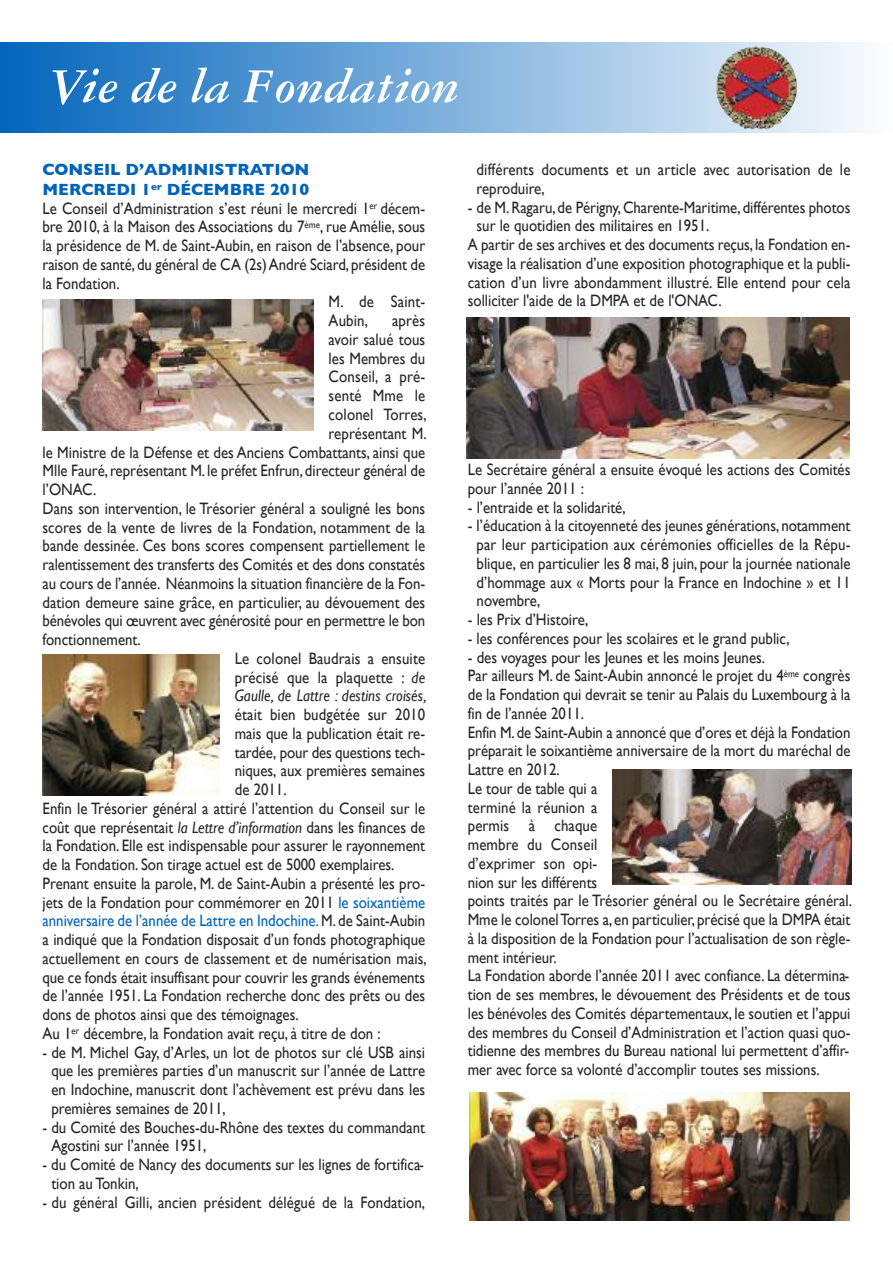
<style>
.page{position:relative;width:893px;height:1263px;background:#fff}
.page>*{position:absolute;margin:0;border:0;box-sizing:border-box;transform-origin:0 0}
.t1{font:italic 700 51.9px "Garamond Three";color:#fff}
.t2{font:16.5px/18.8px "Gill Sans";color:#272627;scale:.9 1}
.t3{font:16.5px "Gill Sans";color:#0064ba;scale:.9 1}
.t4{font:700 16.5px "Gill Sans";color:#0064ba}
.t5{font:italic 16.5px "Gill Sans";letter-spacing:.01em;color:#272627;scale:.9 1}
.s1{font-style:italic}
.s2{color:#0064ba}
.s3{color:#272627}
</style>
<div class="page">
<img style="left:43px;top:300px;width:271px;height:131px">
<img style="left:43px;top:655px;width:177px;height:140px">
<img style="left:467px;top:318px;width:382px;height:140px">
<img style="left:612px;top:769px;width:239px;height:115px">
<svg style="left:0;top:43px;width:863px;height:89px;background:#74a6d4"></svg>
<img style="left:716px;top:46px;width:74px;height:42px">
<img style="left:469px;top:1093px;width:381px;height:127px">
<h1 class="t1" style="left:51px;top:68px;width:410px">Vie de la Fondation</h1>
<p class="t4" style="left:43px;top:160px;width:268px">CONSEIL D’ADMINISTRATION</p>
<p class="t4" style="left:43px;top:180px;width:268px">MERCREDI 1<sup>ER</sup> DÉCEMBRE 2010</p>
<p class="t2" style="left:43px;top:199px;width:427px">Le Conseil d’Administration s’est réuni le mercredi 1<sup>er</sup> décem-</p>
<p class="t2" style="left:43px;top:217px;width:427px">bre 2010, à la Maison des Associations du 7<sup>ème</sup>, rue Amélie, sous</p>
<p class="t2" style="left:43px;top:236px;width:427px">la présidence de M. de Saint-Aubin, en raison de l’absence, pour</p>
<p class="t2" style="left:43px;top:255px;width:427px">raison de santé, du général de CA (2s)André Sciard, président de</p>
<p class="t2" style="left:43px;top:274px;width:87px">la Fondation.</p>
<p class="t2" style="left:329px;top:292px;width:109px">M. de Saint-</p>
<p class="t2" style="left:329px;top:311px;width:45px">Aubin,</p>
<p class="t2" style="left:392px;top:311px;width:38px">après</p>
<p class="t2" style="left:329px;top:330px;width:109px">avoir salué tous</p>
<p class="t2" style="left:329px;top:349px;width:109px">les Membres du</p>
<p class="t2" style="left:329px;top:367px;width:109px">Conseil, a pré-</p>
<p class="t2" style="left:329px;top:386px;width:109px">senté Mme le</p>
<p class="t2" style="left:329px;top:405px;width:110px">colonel Torres,</p>
<p class="t2" style="left:329px;top:424px;width:110px">représentant M.</p>
<p class="t2" style="left:43px;top:442px;width:427px">le Ministre de la Défense et des Anciens Combattants, ainsi que</p>
<p class="t2" style="left:43px;top:461px;width:427px">Mlle Fauré,représentant M. le préfet Enfrun, directeur général de</p>
<p class="t2" style="left:43px;top:480px;width:61px">l’ONAC.</p>
<p class="t2" style="left:43px;top:499px;width:427px">Dans son intervention, le Trésorier général a souligné les bons</p>
<p class="t2" style="left:43px;top:517px;width:427px">scores de la vente de livres de la Fondation, notamment de la</p>
<p class="t2" style="left:43px;top:536px;width:427px">bande dessinée. Ces bons scores compensent partiellement le</p>
<p class="t2" style="left:43px;top:555px;width:427px">ralentissement des transferts des Comités et des dons constatés</p>
<p class="t2" style="left:43px;top:574px;width:427px">au cours de l’année. Néanmoins la situation financière de la Fon-</p>
<p class="t2" style="left:43px;top:592px;width:427px">dation demeure saine grâce, en particulier, au dévouement des</p>
<p class="t2" style="left:43px;top:611px;width:427px">bénévoles qui œuvrent avec générosité pour en permettre le bon</p>
<p class="t2" style="left:43px;top:630px;width:111px">fonctionnement.</p>
<p class="t2" style="left:235px;top:649px;width:213px">Le colonel Baudrais a ensuite</p>
<p class="t2" style="left:235px;top:667px;width:213px">précisé que la plaquette : <span class="s1">de</span></p>
<p class="t5" style="left:235px;top:686px;width:215px">Gaulle, de Lattre : destins croisés,</p>
<p class="t2" style="left:235px;top:705px;width:213px">était bien budgétée sur 2010</p>
<p class="t2" style="left:235px;top:724px;width:213px">mais que la publication était re-</p>
<p class="t2" style="left:235px;top:742px;width:213px">tardée, pour des questions tech-</p>
<p class="t2" style="left:235px;top:761px;width:213px">niques, aux premières semaines</p>
<p class="t2" style="left:235px;top:780px;width:59px">de 2011.</p>
<p class="t2" style="left:43px;top:799px;width:427px">Enfin le Trésorier général a attiré l’attention du Conseil sur le</p>
<p class="t2" style="left:43px;top:817px;width:427px">coût que représentait <span class="s1">la Lettre d’information</span> dans les finances de</p>
<p class="t2" style="left:43px;top:836px;width:427px">la Fondation. Elle est indispensable pour assurer le rayonnement</p>
<p class="t2" style="left:43px;top:855px;width:392px">de la Fondation. Son tirage actuel est de 5000 exemplaires.</p>
<p class="t2" style="left:43px;top:874px;width:427px">Prenant ensuite la parole, M. de Saint-Aubin a présenté les pro-</p>
<p class="t2" style="left:43px;top:892px;width:427px">jets de la Fondation pour commémorer en 2011 <span class="s2">le soixantième</span></p>
<p class="t3" style="left:43px;top:911px;width:427px">anniversaire de l’année de Lattre en Indochine.<span class="s3">M. de Saint-Aubin</span></p>
<p class="t2" style="left:43px;top:930px;width:427px">a indiqué que la Fondation disposait d’un fonds photographique</p>
<p class="t2" style="left:43px;top:949px;width:428px">actuellement en cours de classement et de numérisation mais,</p>
<p class="t2" style="left:43px;top:967px;width:427px">que ce fonds était insuffisant pour couvrir les grands événements</p>
<p class="t2" style="left:43px;top:986px;width:427px">de l’année 1951. La Fondation recherche donc des prêts ou des</p>
<p class="t2" style="left:43px;top:1005px;width:286px">dons de photos ainsi que des témoignages.</p>
<p class="t2" style="left:43px;top:1024px;width:377px">Au 1<sup>er</sup> décembre, la Fondation avait reçu, à titre de don :</p>
<p class="t2" style="left:51px;top:1042px;width:417px;text-align:justify;text-indent:-9px">- de M. Michel Gay, d’Arles, un lot de photos sur clé USB ainsi que les premières parties d’un manuscrit sur l’année de Lattre en Indochine, manuscrit dont l’achèvement est prévu dans les premières semaines de 2011,</p>
<p class="t2" style="left:51px;top:1117px;width:417px;text-indent:-9px">- du Comité des Bouches-du-Rhône des textes du commandant<br>Agostini sur l’année 1951,</p>
<p class="t2" style="left:51px;top:1155px;width:415px;text-indent:-9px">- du Comité de Nancy des documents sur les lignes de fortifica&shy;tion au Tonkin,</p>
<p class="t2" style="left:43px;top:1192px;width:427px">- du général Gilli, ancien président délégué de la Fondation,</p>
<p class="t2" style="left:477px;top:160px;width:417px">différents documents et un article avec autorisation de le reproduire,</p>
<p class="t2" style="left:468px;top:198px;width:427px">- de M.Ragaru, de Périgny,Charente-Maritime, différentes photos</p>
<p class="t2" style="left:477px;top:216px;width:260px">sur le quotidien des militaires en 1951.</p>
<p class="t2" style="left:468px;top:235px;width:427px">A partir de ses archives et des documents reçus, la Fondation en-</p>
<p class="t2" style="left:468px;top:254px;width:427px">visage la réalisation d’une exposition photographique et la publi-</p>
<p class="t2" style="left:468px;top:273px;width:427px">cation d’un livre abondamment illustré. Elle entend pour cela</p>
<p class="t2" style="left:468px;top:291px;width:284px">solliciter l'aide de la DMPA et de l'ONAC.</p>
<p class="t2" style="left:468px;top:460px;width:427px">Le Secrétaire général a ensuite évoqué les actions des Comités pour l’année 2011 :</p>
<p class="t2" style="left:468px;top:498px;width:177px">- l’entraide et la solidarité,</p>
<p class="t2" style="left:477px;top:516px;width:417px;text-align:justify;text-indent:-9px">- l’éducation à la citoyenneté des jeunes générations, notamment par leur participation aux cérémonies officielles de la Répu&shy;blique, en particulier les 8 mai, 8 juin, pour la journée nationale d’hommage aux « Morts pour la France en Indochine » et 11 novembre,</p>
<p class="t2" style="left:468px;top:610px;width:136px">- les Prix d’Histoire,</p>
<p class="t2" style="left:468px;top:629px;width:359px">- les conférences pour les scolaires et le grand public,</p>
<p class="t2" style="left:468px;top:648px;width:428px">- des voyages pour les Jeunes et les moins Jeunes.<br>Par ailleurs M. de Saint-Aubin annoncé le projet du 4<sup>ème</sup> congrès de la Fondation qui devrait se tenir au Palais du Luxembourg à la fin de l’année 2011.<br>Enfin M. de Saint-Aubin a annoncé que d’ores et déjà la Fondation préparait le soixantième anniversaire de la mort du maréchal de Lattre en 2012.<br>Le tour de table qui a<br>terminé la réunion a<br>permis à chaque<br>membre du Conseil<br>d’exprimer son opi-<br>nion sur les différents<br>points traités par le Trésorier général ou le Secrétaire général.<br>Mme le colonelTorres a, en particulier, précisé que la DMPA était à la disposition de la Fondation pour l’actualisation de son règle&shy;ment intérieur.<br>La Fondation aborde l’année 2011 avec confiance. La détermina&shy;tion de ses membres, le dévouement des Présidents et de tous les bénévoles des Comités départementaux, le soutien et l’appui des membres du Conseil d’Administration et l’action quasi quo&shy;tidienne des membres du Bureau national lui permettent d’affir&shy;mer avec force sa volonté d’accomplir toutes ses missions.</p>
</div>
